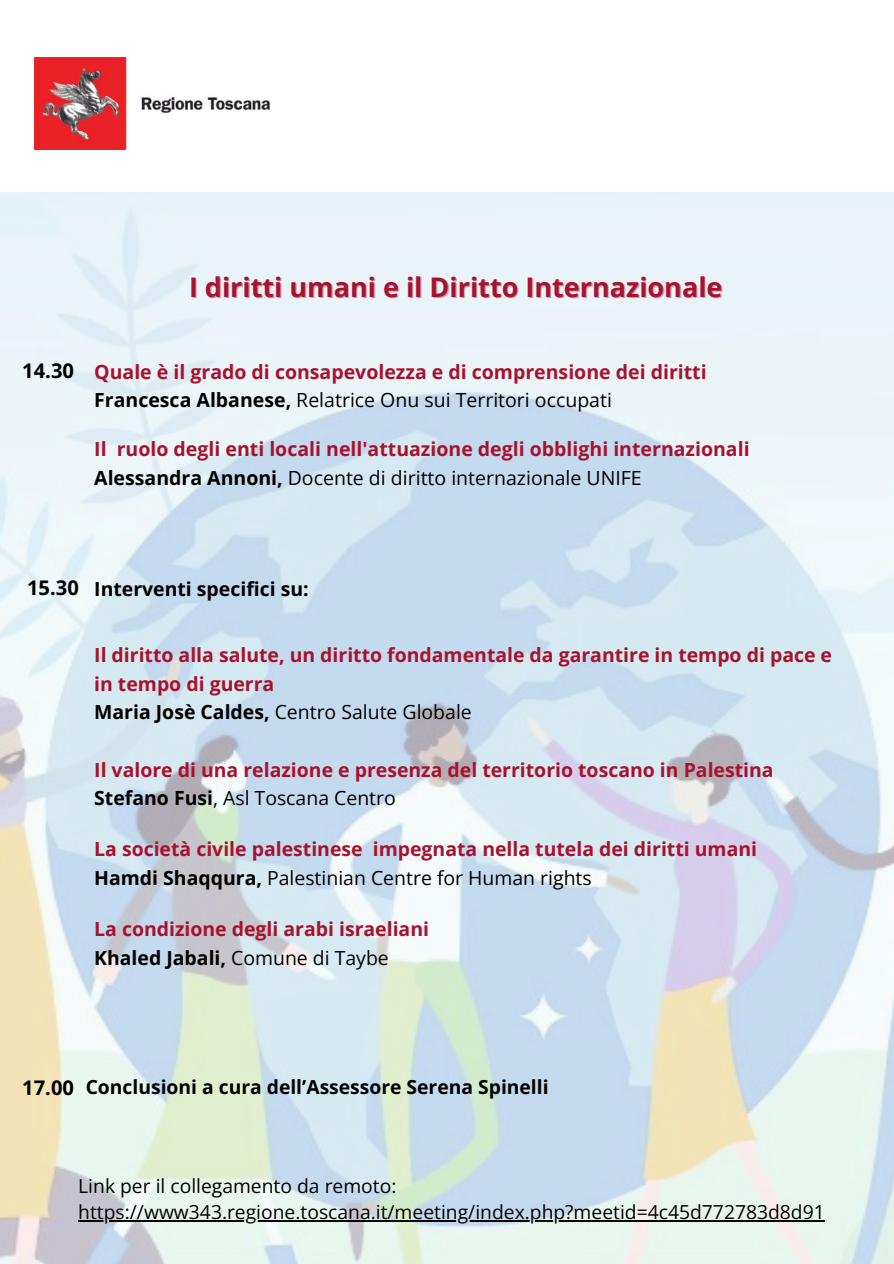
<style>
.page{position:relative;width:894px;height:1264px;background:#fff}
.page>*{position:absolute;margin:0;border:0;box-sizing:border-box;transform-origin:0 0}
.t1{font:700 27px "Open Sans";color:#a9112c}
.t2{font:700 20.1px "Open Sans";color:#000}
.t3{font:700 19.5px/28.7px "Open Sans";color:#a9112c}
.t4{font:19.5px "Open Sans";color:#000}
.t5{font:700 19.5px "Open Sans";color:#000}
.t6{font:19.35px "Open Sans";color:#000}
.t7{font:700 19.35px "Open Sans";color:#000}
.s1{font-weight:700}
.s2{font-weight:400}
</style>
<div class="page">
<img style="left:0;top:192px;width:893px;height:1071px">
<img style="left:34px;top:57px;width:236px;height:92px">
<hr style="left:78px;top:1219px;width:746px;height:1px;background:#000">
<p class="t1" style="left:189px;top:268px;width:535px">I diritti umani e il Diritto Internazionale</p>
<p class="t2" style="left:22px;top:356px;width:53px">14.30</p>
<p class="t3" style="left:94px;top:356px;width:613px">Quale è il grado di consapevolezza e di comprensione dei diritti</p>
<p class="t4" style="left:94px;top:386px;width:519px"><span class="s1">Francesca Albanese,</span> Relatrice Onu sui Territori occupati</p>
<p class="t3" style="left:94px;top:434px;width:656px">Il ruolo degli enti locali nell'attuazione degli obblighi internazionali</p>
<p class="t4" style="left:94px;top:464px;width:549px"><span class="s1">Alessandra Annoni,</span> Docente di diritto internazionale UNIFE</p>
<p class="t2" style="left:27px;top:573px;width:53px">15.30</p>
<p class="t5" style="left:94px;top:574px;width:216px">Interventi specifici su:</p>
<h1 class="t3" style="left:94px;top:640px;width:739px">Il diritto alla salute, un diritto fondamentale da garantire in tempo di pace e in tempo di guerra</h1>
<h2 class="t4" style="left:94px;top:698px;width:379px"><span class="s1">Maria Josè Caldes,</span> Centro Salute Globale</h2>
<h2 class="t3" style="left:94px;top:754px;width:680px">Il valore di una relazione e presenza del territorio toscano in Palestina</h2>
<h2 class="t4" style="left:94px;top:784px;width:303px"><span class="s1">Stefano Fusi</span>, Asl Toscana Centro</h2>
<p class="t3" style="left:94px;top:834px;width:664px">La società civile palestinese impegnata nella tutela dei diritti umani</p>
<p class="t4" style="left:94px;top:864px;width:499px"><span class="s1">Hamdi Shaqqura,</span> Palestinian Centre for Human rights</p>
<p class="t3" style="left:94px;top:914px;width:336px">La condizione degli arabi israeliani</p>
<p class="t5" style="left:94px;top:943px;width:296px">Khaled Jabali, <span class="s2">Comune di Taybe</span></p>
<h2 class="t2" style="left:22px;top:1073px;width:53px">17.00</h2>
<p class="t7" style="left:86px;top:1073px;width:464px">Conclusioni a cura dell’Assessore Serena Spinelli</p>
<h2 class="t6" style="left:78px;top:1172px;width:319px">Link per il collegamento da remoto:</h2>
<p class="t6" style="left:78px;top:1198px;width:747px">https://www343.regione.toscana.it/meeting/index.php?meetid=4c45d772783d8d91</p>
</div>
